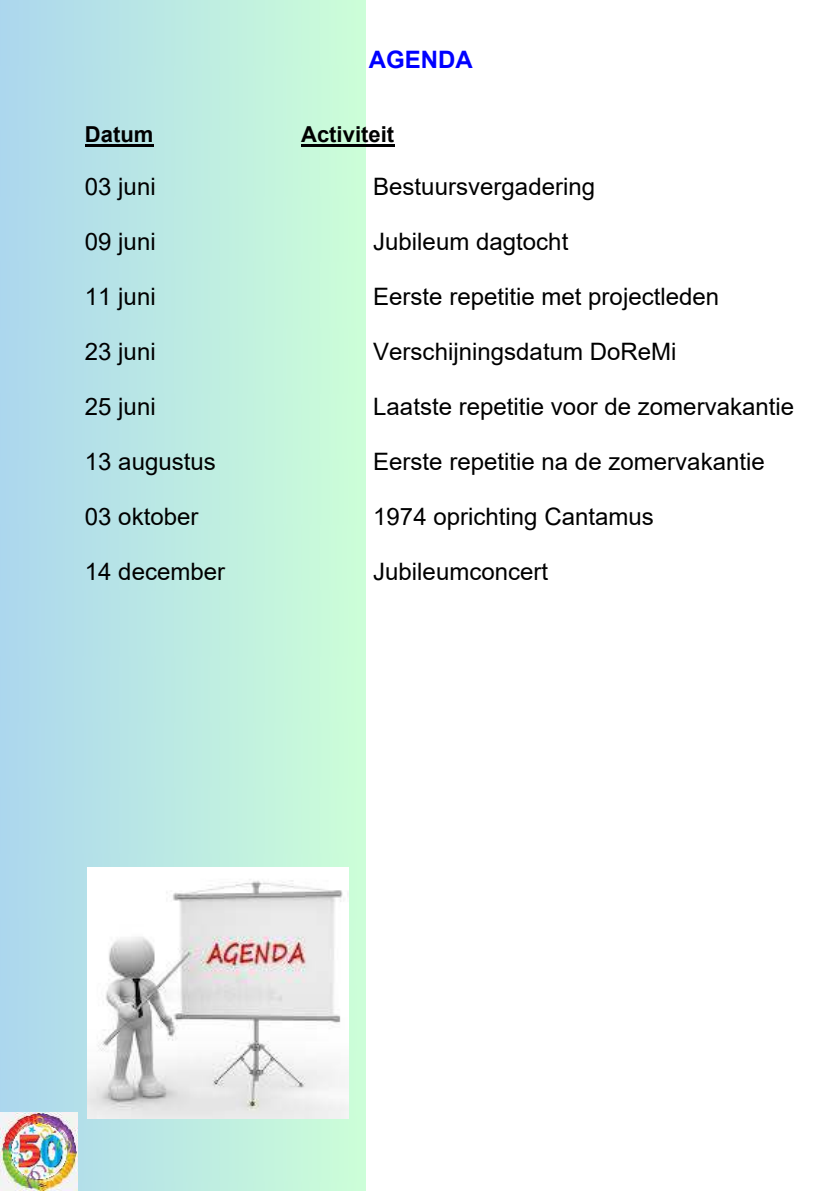
<style>
.page{position:relative;width:840px;height:1191px;background:#fff}
.page>*{position:absolute;margin:0;border:0;box-sizing:border-box;transform-origin:0 0}
.t1{font:24px "Arial";color:#000}
.t2{font:700 24px "Arial";color:#00f}
.t3{font:700 22px "Arial";color:#000}
</style>
<div class="page">
<img style="left:0;top:0;width:395px;height:1191px">
<hr style="left:85px;top:145px;width:68px;height:2px;background:#000">
<hr style="left:301px;top:145px;width:93px;height:2px;background:#000">
<img style="left:87px;top:867px;width:261px;height:252px">
<img style="left:0;top:1112px;width:77px;height:78px">
<p class="t2" style="left:368px;top:50px;width:106px">AGENDA</p>
<p class="t3" style="left:85px;top:126px;width:70px">Datum</p>
<p class="t3" style="left:301px;top:126px;width:94px">Activiteit</p>
<p class="t1" style="left:85px;top:177px;width:72px">03 juni</p>
<p class="t1" style="left:373px;top:177px;width:223px">Bestuursvergadering</p>
<p class="t1" style="left:85px;top:232px;width:72px">09 juni</p>
<p class="t1" style="left:373px;top:232px;width:197px">Jubileum dagtocht</p>
<p class="t1" style="left:85px;top:287px;width:72px">11 juni</p>
<p class="t1" style="left:373px;top:287px;width:347px">Eerste repetitie met projectleden</p>
<p class="t1" style="left:85px;top:342px;width:72px">23 juni</p>
<p class="t1" style="left:373px;top:342px;width:305px">Verschijningsdatum DoReMi</p>
<p class="t1" style="left:85px;top:397px;width:72px">25 juni</p>
<p class="t1" style="left:373px;top:397px;width:422px">Laatste repetitie voor de zomervakantie</p>
<p class="t1" style="left:85px;top:452px;width:132px">13 augustus</p>
<p class="t1" style="left:373px;top:452px;width:393px">Eerste repetitie na de zomervakantie</p>
<p class="t1" style="left:85px;top:507px;width:115px">03 oktober</p>
<p class="t1" style="left:373px;top:507px;width:282px">1974 oprichting Cantamus</p>
<p class="t1" style="left:85px;top:562px;width:142px">14 december</p>
<p class="t1" style="left:373px;top:562px;width:176px">Jubileumconcert</p>
</div>
